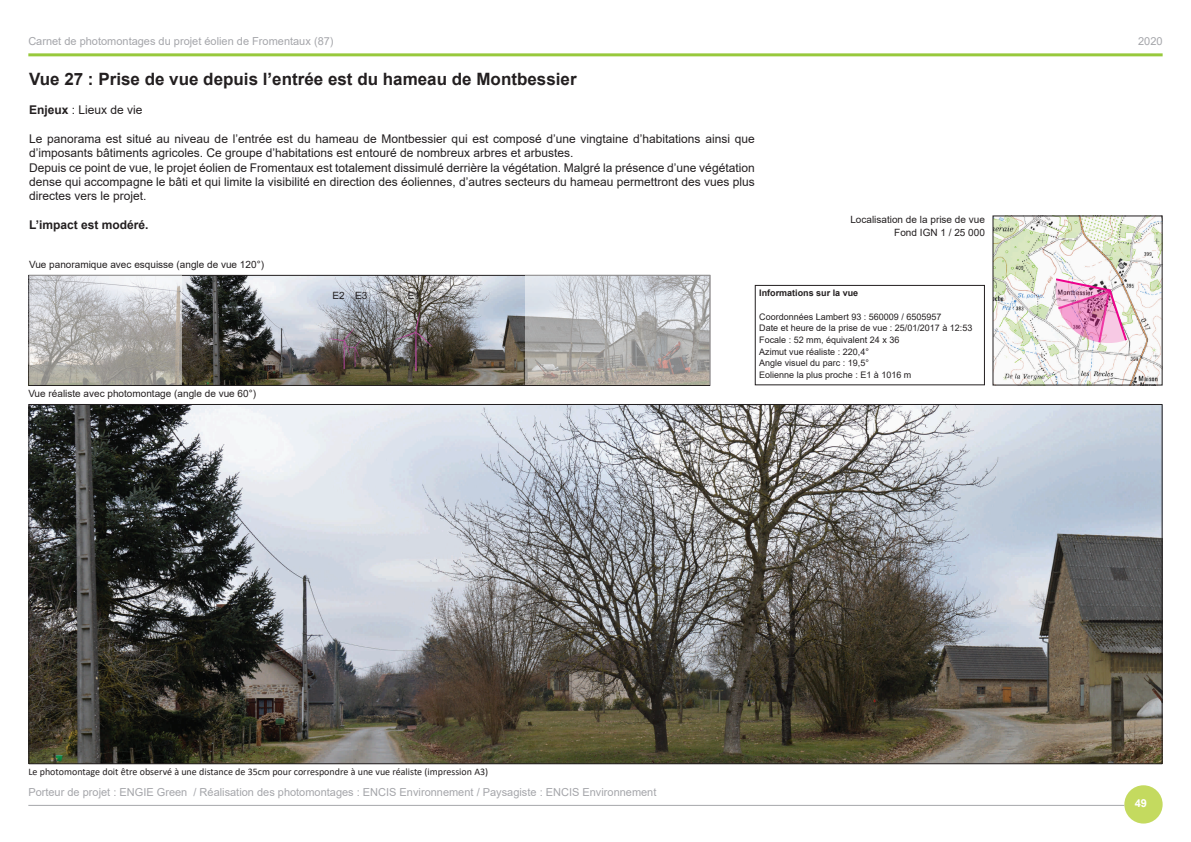
<style>
.page{position:relative;width:1191px;height:842px;background:#fff}
.page>*{position:absolute;margin:0;border:0;box-sizing:border-box;transform-origin:0 0}
.t1{font:700 17px "Arial";color:#231f20}
.t2{font:12px/14.4px "Arial";color:#231f20}
.t3{font:700 12px "Arial";color:#231f20}
.t4{font:11px "Arial";color:#a5a6aa}
.t5{font:700 11px "Arial";color:#fff}
.t6{font:10px/13.7px "Arial";color:#231f20;text-align:right}
.t7{font:10px "Calibri";color:#231f20}
.t8{font:9px/11.7px "Arial";color:#231f20}
.t9{font:700 9px "Arial";color:#231f20}
.s1{font-weight:700}
</style>
<div class="page">
<img style="left:182px;top:277px;width:343px;height:107px">
<div style="left:28px;top:275px;width:682px;height:111px;border:1px solid #231f20"></div>
<img style="left:994px;top:217px;width:166px;height:167px">
<div style="left:1124px;top:785px;width:38px;height:38px;background:#c4da5f;border-radius:50%"></div>
<hr style="left:28px;top:53px;width:1134px;height:3px;background:#98c93c">
<hr style="left:28px;top:805px;width:1096px;height:1px;background:#a5a6aa">
<div style="left:754px;top:285px;width:231px;height:100px;border:1px solid #231f20"></div>
<svg style="left:29px;top:276px;width:153px;height:109px;background:#bbbab8"></svg>
<svg style="left:525px;top:276px;width:184px;height:109px;background:#bbbabb"></svg>
<img style="left:1054px;top:277px;width:74px;height:72px">
<img style="left:30px;top:406px;width:1130px;height:356px">
<p class="t4" style="left:28px;top:33px;width:307px">Carnet de photomontages du projet éolien de Fromentaux (87)</p>
<p class="t4" style="left:1138px;top:33px;width:26px">2020</p>
<h1 class="t1" style="left:29px;top:67px;width:549px">Vue 27 : Prise de vue depuis l’entrée est du hameau de Montbessier</h1>
<p class="t2" style="left:29px;top:102px;width:115px"><span class="s1">Enjeux</span> : Lieux de vie</p>
<p class="t2" style="left:29px;top:131px;width:727px">Le panorama est situé au niveau de l’entrée est du hameau de Montbessier qui est composé d’une vingtaine d’habitations ainsi que d’imposants bâtiments agricoles. Ce groupe d’habitations est entouré de nombreux arbres et arbustes.<br>Depuis ce point de vue, le projet éolien de Fromentaux est totalement dissimulé derrière la végétation. Malgré la présence d’une végétation dense qui accompagne le bâti et qui limite la visibilité en direction des éoliennes, d’autres secteurs du hameau permettront des vues plus directes vers le projet.</p>
<p class="t3" style="left:29px;top:216px;width:121px">L’impact est modéré.</p>
<p class="t6" style="left:29px;top:258px;width:236px">Vue panoramique avec esquisse (angle de vue 120°)</p>
<p class="t6" style="left:850px;top:212px;width:136px">Localisation de la prise de vue<br>Fond IGN 1 / 25 000</p>
<p class="t6" style="left:28px;top:387px;width:229px">Vue réaliste avec photomontage (angle de vue 60°)</p>
<p class="t6" style="left:332px;top:289px;width:37px">E2 E3</p>
<p class="t6" style="left:408px;top:289px;width:14px">E1</p>
<p class="t9" style="left:759px;top:287px;width:101px">Informations sur la vue</p>
<p class="t8" style="left:759px;top:311px;width:215px">Coordonnées Lambert 93 : 560009 / 6505957<br>Date et heure de la prise de vue : 25/01/2017 à 12:53<br>Focale : 52 mm, équivalent 24 x 36<br>Azimut vue réaliste : 220,4°<br>Angle visuel du parc : 19,5°<br>Eolienne la plus proche : E1 à 1016 m</p>
<p class="t7" style="left:28px;top:765px;width:461px">Le photomontage doit être observé à une distance de 35cm pour correspondre à une vue réaliste (impression A3)</p>
<p class="t4" style="left:28px;top:785px;width:629px">Porteur de projet : ENGIE Green / Réalisation des photomontages : ENCIS Environnement / Paysagiste : ENCIS Environnement</p>
<p class="t5" style="left:1134px;top:795px;width:14px">49</p>
</div>
